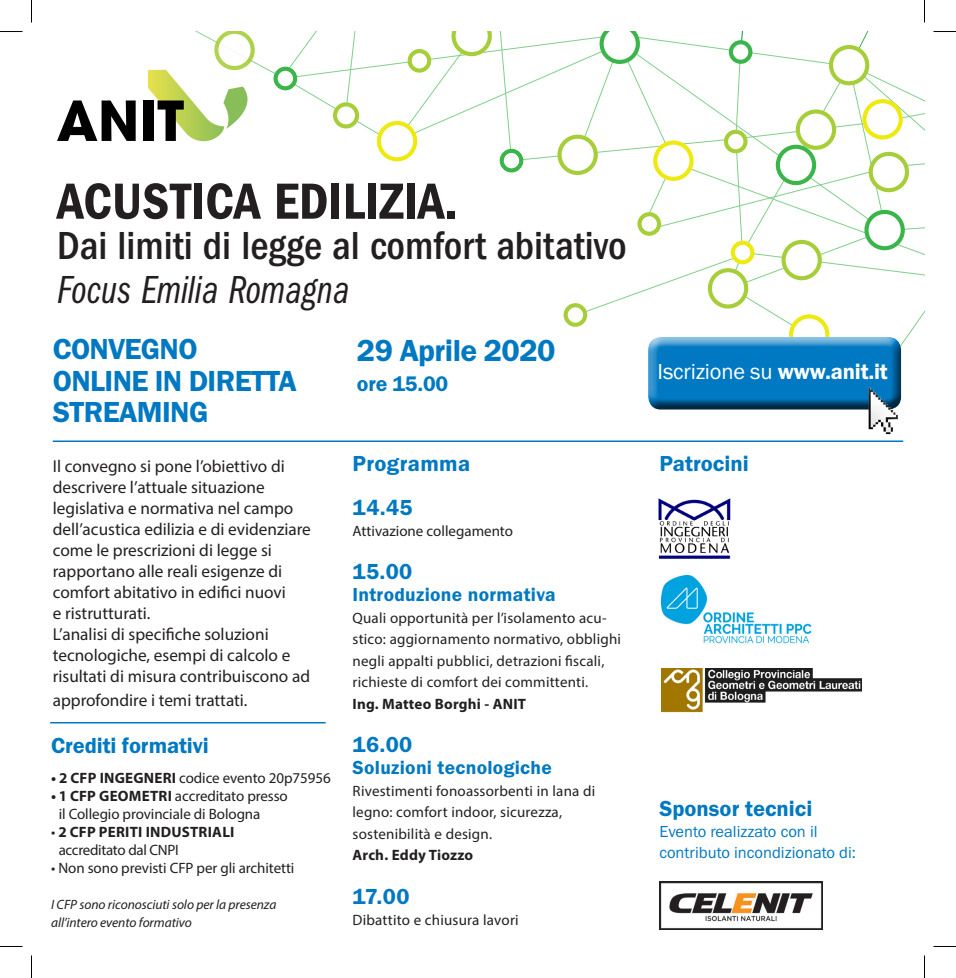
<style>
.page{position:relative;width:956px;height:978px;background:#fff}
.page>*{position:absolute;margin:0;border:0;box-sizing:border-box;transform-origin:0 0}
.t1{font:600 52.5px "Franklin Got Cd ITC";color:#231f20}
.t2{font:40.5px "Franklin Got Cd Md ITC";color:#231f20}
.t3{font:italic 40.5px "Franklin Got Cmp ITC";color:#231f20}
.t4{font:600 31.5px "Franklin Got ITC";letter-spacing:-.02em;color:#0079c2}
.t5{font:600 30px/31.5px "Franklin Got ITC";letter-spacing:-.02em;color:#0079c2}
.t6{font:600 22.5px "Franklin Got ITC";color:#0079c2}
.t7{font:22.5px "Franklin Got ITC";letter-spacing:-.01em;color:#fff}
.t8{font:600 21.9px "Franklin Got ITC";letter-spacing:-.01em;color:#0079c2}
.t9{font:600 19.5px "Franklin Got ITC";letter-spacing:.015em;color:#0079c2}
.t10{font:17.25px "Myriad Pro";color:#231f20}
.t11{font:16.5px "Franklin Got ITC";color:#0079c2}
.t12{font:15px/21.6px "Myriad Pro";letter-spacing:.015em;color:#231f20}
.t13{font:15px "Myriad Pro";letter-spacing:-.005em;color:#231f20}
.t14{font:700 15px "Myriad Pro";letter-spacing:.015em;color:#231f20}
.t15{font:15px "Myriad Pro";letter-spacing:-.02em;color:#231f20}
.t16{font:italic 13.5px "Myriad Pro";letter-spacing:-.005em;color:#231f20}
.s1{font-weight:600}
.s2{font-weight:700}
.s3{font-weight:400}
</style>
<div class="page">
<hr style="left:50px;top:721px;width:276px;height:2px;background:#0079c2">
<hr style="left:53px;top:440px;width:850px;height:2px;background:#0079c2">
<svg style="left:57px;top:100px;width:79px;height:41px"></svg>
<div style="left:143px;top:100px;width:10px;height:41px;background:#000"></div>
<svg style="left:148px;top:32px;width:776px;height:366px"></svg>
<svg style="left:731px;top:42px;width:20px;height:20px"></svg>
<div style="left:728px;top:40px;width:25px;height:24px;border:4px solid #3ab54a;border-radius:50%"></div>
<svg style="left:275px;top:68px;width:20px;height:20px"></svg>
<div style="left:273px;top:66px;width:24px;height:25px;border:4px solid #3ab54a;border-radius:50%"></div>
<div style="left:646px;top:334px;width:255px;height:68px;background:#fff;opacity:.75"></div>
<div style="left:646px;top:339px;width:255px;height:71px;background:#231f20;opacity:.75"></div>
<img style="left:868px;top:387px;width:30px;height:47px">
<svg style="left:639px;top:214px;width:20px;height:20px"></svg>
<div style="left:637px;top:212px;width:24px;height:24px;border:4px solid #a6ce39;border-radius:50%"></div>
<img style="left:659px;top:881px;width:163px;height:47px">
<img style="left:661px;top:668px;width:201px;height:44px">
<img style="left:661px;top:575px;width:151px;height:69px">
<img style="left:658px;top:498px;width:73px;height:61px">
<svg style="left:0;top:31px;width:22px;height:1px"></svg>
<svg style="left:933px;top:31px;width:23px;height:1px"></svg>
<svg style="left:31px;top:0;width:1px;height:23px"></svg>
<svg style="left:31px;top:955px;width:1px;height:22px"></svg>
<svg style="left:924px;top:0;width:1px;height:23px"></svg>
<svg style="left:924px;top:955px;width:1px;height:22px"></svg>
<p class="t1" style="left:57px;top:171px;width:403px">ACUSTICA EDILIZIA.</p>
<p class="t2" style="left:57px;top:223px;width:571px">Dai limiti di legge al comfort abitativo</p>
<p class="t3" style="left:57px;top:267px;width:294px">Focus Emilia Romagna</p>
<p class="t5" style="left:53px;top:334px;width:146px">CONVEGNO</p>
<p class="t5" style="left:53px;top:365px;width:245px">ONLINE IN DIRETTA<br>STREAMING</p>
<p class="t4" style="left:357px;top:332px;width:200px">29 Aprile 2020</p>
<p class="t8" style="left:357px;top:370px;width:93px">ore 15.00</p>
<p class="t7" style="left:658px;top:359px;width:232px">Iscrizione su <span class="s1">www.anit.it</span></p>
<p class="t10" style="left:53px;top:455px;width:234px">Il convegno si pone l’obiettivo di</p>
<p class="t6" style="left:659px;top:451px;width:91px">Patrocini</p>
<p class="t10" style="left:53px;top:476px;width:214px">descrivere l’attuale situazione</p>
<p class="t10" style="left:53px;top:497px;width:242px">legislativa e normativa nel campo</p>
<p class="t10" style="left:53px;top:518px;width:260px">dell’acustica edilizia e di evidenziare</p>
<p class="t10" style="left:53px;top:539px;width:221px">come le prescrizioni di legge si</p>
<p class="t10" style="left:53px;top:560px;width:231px">rapportano alle reali esigenze di</p>
<p class="t10" style="left:53px;top:581px;width:235px">comfort abitativo in edifici nuovi</p>
<p class="t10" style="left:53px;top:602px;width:99px">e ristrutturati.</p>
<p class="t10" style="left:53px;top:623px;width:217px">L’analisi di specifiche soluzioni</p>
<p class="t10" style="left:53px;top:644px;width:239px">tecnologiche, esempi di calcolo e</p>
<p class="t10" style="left:53px;top:665px;width:259px">risultati di misura contribuiscono ad</p>
<p class="t10" style="left:53px;top:689px;width:196px">approfondire i temi trattati.</p>
<p class="t6" style="left:353px;top:451px;width:119px">Programma</p>
<p class="t6" style="left:353px;top:494px;width:62px">14.45</p>
<p class="t12" style="left:353px;top:520px;width:162px">Attivazione collegamento</p>
<p class="t6" style="left:353px;top:559px;width:61px">15.00</p>
<p class="t9" style="left:353px;top:583px;width:205px">Introduzione normativa</p>
<p class="t12" style="left:353px;top:606px;width:270px">Quali opportunità per l’isolamento acu&shy;stico: aggiornamento normativo, obblighi negli appalti pubblici, detrazioni fiscali, richieste di comfort dei committenti.</p>
<p class="t14" style="left:353px;top:695px;width:175px">Ing. Matteo Borghi - ANIT</p>
<p class="t6" style="left:353px;top:731px;width:61px">16.00</p>
<p class="t9" style="left:353px;top:756px;width:201px">Soluzioni tecnologiche</p>
<p class="t12" style="left:353px;top:779px;width:244px">Rivestimenti fonoassorbenti in lana di legno: comfort indoor, sicurezza,</p>
<p class="t12" style="left:353px;top:822px;width:141px">sostenibilità e design.</p>
<p class="t14" style="left:353px;top:846px;width:122px">Arch. Eddy Tiozzo</p>
<p class="t6" style="left:353px;top:883px;width:58px">17.00</p>
<p class="t12" style="left:353px;top:908px;width:168px">Dibattito e chiusura lavori</p>
<p class="t6" style="left:51px;top:732px;width:159px">Crediti formativi</p>
<p class="t13" style="left:51px;top:768px;width:281px"><span class="s2">• 2 CFP INGEGNERI</span> codice evento 20p75956</p>
<p class="t13" style="left:51px;top:786px;width:238px"><span class="s2">• 1 CFP GEOMETRI</span> accreditato presso</p>
<p class="t13" style="left:59px;top:804px;width:203px">il Collegio provinciale di Bologna</p>
<p class="t14" style="left:51px;top:822px;width:185px"><span class="s3">•</span> 2 CFP PERITI INDUSTRIALI</p>
<p class="t15" style="left:59px;top:840px;width:122px">accreditato dal CNPI</p>
<p class="t13" style="left:51px;top:858px;width:245px">• Non sono previsti CFP per gli architetti</p>
<p class="t16" style="left:51px;top:895px;width:227px">I CFP sono riconosciuti solo per la presenza</p>
<p class="t16" style="left:51px;top:913px;width:142px">all’intero evento formativo</p>
<p class="t6" style="left:659px;top:795px;width:155px">Sponsor tecnici</p>
<p class="t11" style="left:659px;top:822px;width:160px">Evento realizzato con il</p>
<p class="t11" style="left:659px;top:843px;width:198px">contributo incondizionato di:</p>
</div>
